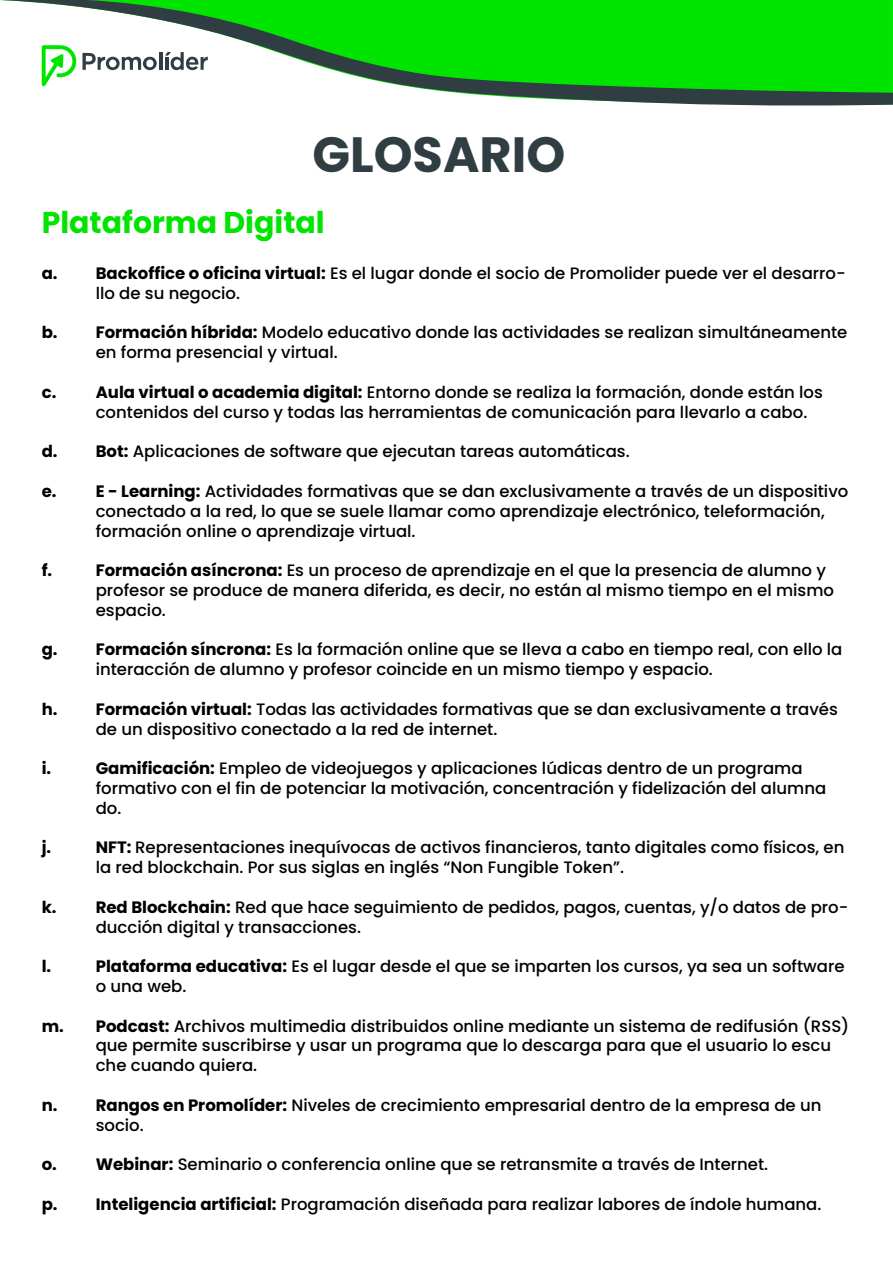
<style>
.page{position:relative;width:893px;height:1263px;background:#fff}
.page>*{position:absolute;margin:0;border:0;box-sizing:border-box;transform-origin:0 0}
.t1{font:700 49.5px "Poppins";color:#303e44}
.t2{font:700 30px "Poppins";color:#00e400}
.t3{font:500 16.5px/19.8px "Poppins";color:#000}
.t4{font:700 16.5px "Poppins";color:#000}
.s1{font-weight:700}
</style>
<div class="page">
<svg style="left:0;top:0;width:893px;height:106px;fill:#00e400"></svg>
<h1 class="t1" style="left:312px;top:126px;width:254px">GLOSARIO</h1>
<h2 class="t2" style="left:42px;top:205px;width:285px">Plataforma Digital</h2>
<p class="t3" style="left:96px;top:263px;width:752px;text-indent:-54px"><span class="s1">a. Backoffice o oficina virtual:</span> Es el lugar donde el socio de Promolider puede ver el desarro&shy;llo de su negocio.</p>
<p class="t3" style="left:96px;top:323px;width:753px;text-indent:-54px"><span class="s1">b. Formación híbrida:</span> Modelo educativo donde las actividades se realizan simultáneamente en forma presencial y virtual.</p>
<p class="t3" style="left:96px;top:382px;width:729px;text-indent:-54px"><span class="s1">c. Aula virtual o academia digital:</span> Entorno donde se realiza la formación, donde están los contenidos del curso y todas las herramientas de comunicación para llevarlo a cabo.</p>
<p class="t3" style="left:42px;top:442px;width:589px"><span class="s1">d. Bot:</span> Aplicaciones de software que ejecutan tareas automáticas.</p>
<p class="t3" style="left:96px;top:481px;width:754px;text-indent:-54px"><span class="s1">e. E - Learning:</span> Actividades formativas que se dan exclusivamente a través de un dispositivo conectado a la red, lo que se suele llamar como aprendizaje electrónico, teleformación, formación online o aprendizaje virtual.</p>
<p class="t4" style="left:42px;top:561px;width:12px">f.</p>
<p class="t3" style="left:96px;top:560px;width:740px"><span class="s1">Formación asíncrona:</span> Es un proceso de aprendizaje en el que la presencia de alumno y profesor se produce de manera diferida, es decir, no están al mismo tiempo en el mismo espacio.</p>
<p class="t3" style="left:96px;top:640px;width:748px;text-indent:-54px"><span class="s1">g. Formación síncrona:</span> Es la formación online que se lleva a cabo en tiempo real, con ello la interacción de alumno y profesor coincide en un mismo tiempo y espacio.</p>
<p class="t3" style="left:96px;top:699px;width:744px;text-indent:-54px"><span class="s1">h. Formación virtual:</span> Todas las actividades formativas que se dan exclusivamente a través de un dispositivo conectado a la red de internet.</p>
<p class="t4" style="left:42px;top:759px;width:11px">i.</p>
<p class="t3" style="left:96px;top:758px;width:732px"><span class="s1">Gamificación:</span> Empleo de videojuegos y aplicaciones lúdicas dentro de un programa formativo con el fin de potenciar la motivación, concentración y fidelización del alumna do.</p>
<p class="t4" style="left:42px;top:838px;width:11px">j.</p>
<p class="t3" style="left:96px;top:838px;width:750px"><span class="s1">NFT:</span> Representaciones inequívocas de activos financieros, tanto digitales como físicos, en la red blockchain. Por sus siglas en inglés “Non Fungible Token”.</p>
<p class="t3" style="left:96px;top:897px;width:754px;text-indent:-54px"><span class="s1">k. Red Blockchain:</span> Red que hace seguimiento de pedidos, pagos, cuentas, y/o datos de pro&shy;ducción digital y transacciones.</p>
<p class="t4" style="left:42px;top:957px;width:11px">l.</p>
<p class="t3" style="left:96px;top:956px;width:750px"><span class="s1">Plataforma educativa:</span> Es el lugar desde el que se imparten los cursos, ya sea un software o una web.</p>
<p class="t3" style="left:96px;top:1016px;width:755px;text-indent:-54px"><span class="s1">m. Podcast:</span> Archivos multimedia distribuidos online mediante un sistema de redifusión (RSS) que permite suscribirse y usar un programa que lo descarga para que el usuario lo escu che cuando quiera.</p>
<p class="t3" style="left:96px;top:1095px;width:727px;text-indent:-54px"><span class="s1">n. Rangos en Promolíder:</span> Niveles de crecimiento empresarial dentro de la empresa de un socio.</p>
<p class="t3" style="left:42px;top:1154px;width:728px"><span class="s1">o. Webinar:</span> Seminario o conferencia online que se retransmite a través de Internet.</p>
<p class="t3" style="left:42px;top:1194px;width:781px"><span class="s1">p. Inteligencia artificial:</span> Programación diseñada para realizar labores de índole humana.</p>
</div>
